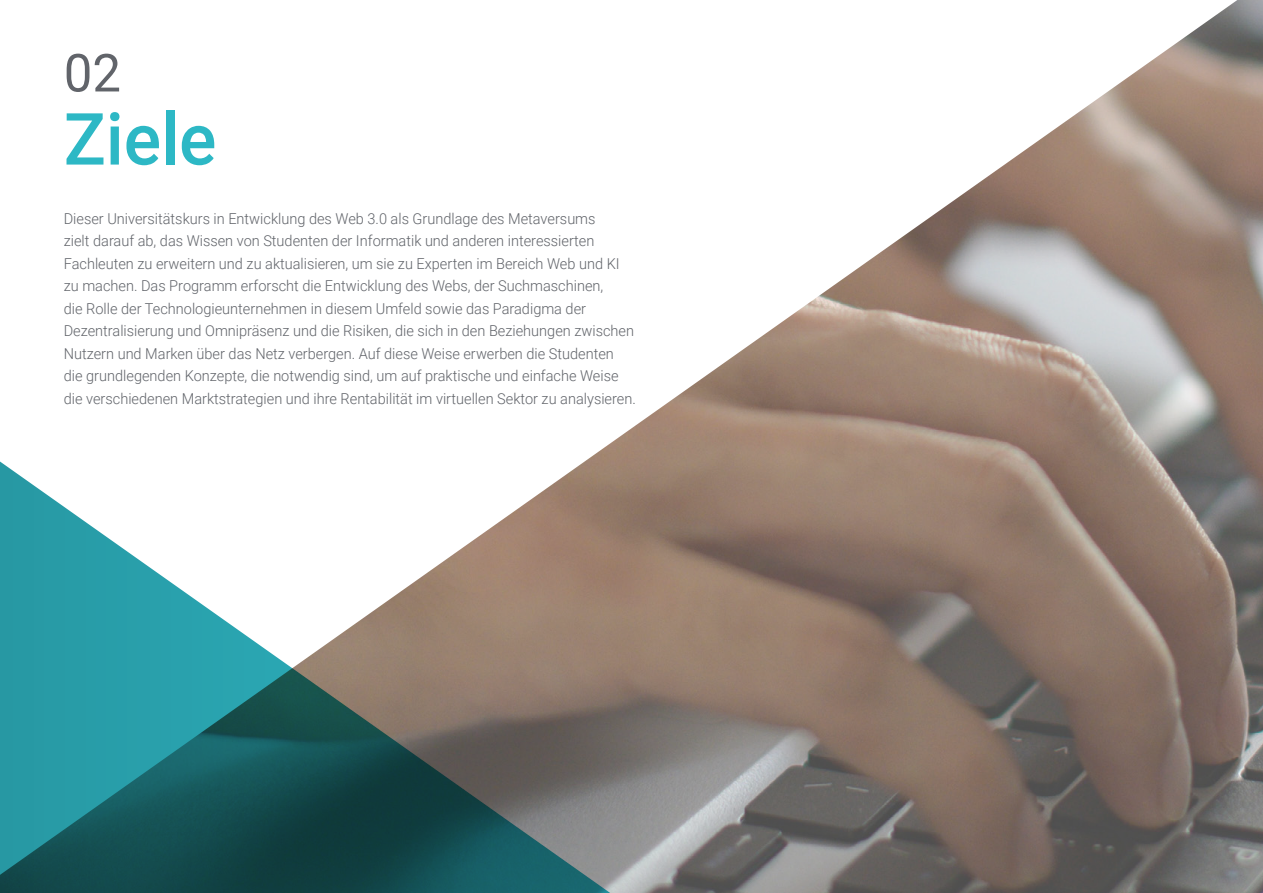
<style>
.page{position:relative;width:1263px;height:893px;background:#fff}
.page>*{position:absolute;margin:0;border:0;box-sizing:border-box;transform-origin:0 0}
.t1{font:500 72px "Roboto";color:#2db8c5}
.t2{font:52.5px "Roboto";color:#61646a}
.t3{font:300 15px/22.5px "Roboto";color:#61646a}
</style>
<div class="page">
<img style="left:607px;top:0;width:656px;height:893px">
<svg style="left:0;top:446px;width:640px;height:447px"></svg>
<h2 class="t2" style="left:64px;top:36px;width:59px">02</h2>
<h1 class="t1" style="left:64px;top:89px;width:154px">Ziele</h1>
<p class="t3" style="left:64px;top:207px;width:574px">Dieser Universitätskurs in Entwicklung des Web 3.0 als Grundlage des Metaversums<br>zielt darauf ab, das Wissen von Studenten der Informatik und anderen interessierten Fachleuten zu erweitern und zu aktualisieren, um sie zu Experten im Bereich Web und KI zu machen. Das Programm erforscht die Entwicklung des Webs, der Suchmaschinen,<br>die Rolle der Technologieunternehmen in diesem Umfeld sowie das Paradigma der Dezentralisierung und Omnipräsenz und die Risiken, die sich in den Beziehungen zwischen Nutzern und Marken über das Netz verbergen. Auf diese Weise erwerben die Studenten die grundlegenden Konzepte, die notwendig sind, um auf praktische und einfache Weise die verschiedenen Marktstrategien und ihre Rentabilität im virtuellen Sektor zu analysieren.</p>
</div>
